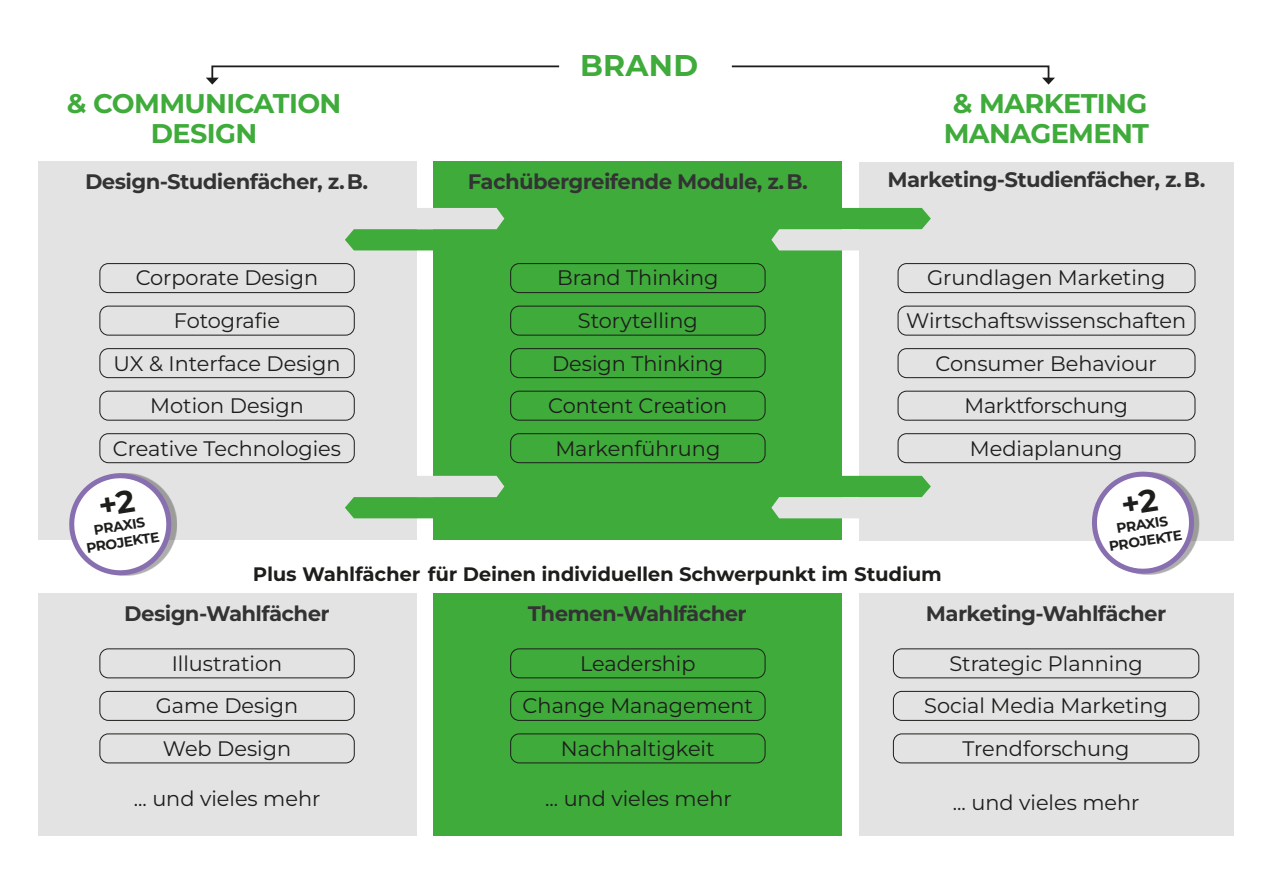
<style>
.page{position:relative;width:1263px;height:893px;background:#fff}
.page>*{position:absolute;margin:0;border:0;box-sizing:border-box;transform-origin:0 0}
.t1{font:700 30px "Brand U";letter-spacing:.03em;color:#3fab3b}
.t2{font:700 27px/30px "Brand U";color:#3fab3b;text-align:center}
.t3{font:21px/42.5px "Brand U";color:#1d1d1b;text-align:center}
.t4{font:700 21px "Brand U";color:#333}
.t5{font:700 19.5px "Brand U";letter-spacing:.015em;color:#1d1d1b}
.t6{font:700 13.8px/16.5px "Brand U";color:#1d1d1b;text-align:center}
</style>
<div class="page">
<div style="left:38px;top:161px;width:379px;height:379px;background:#e3e3e3"></div>
<div style="left:434px;top:161px;width:408px;height:379px;background:#3fab3b"></div>
<div style="left:859px;top:162px;width:374px;height:379px;background:#e3e3e3"></div>
<svg style="left:345px;top:476px;width:159px;height:42px"></svg>
<svg style="left:345px;top:208px;width:159px;height:42px"></svg>
<svg style="left:771px;top:208px;width:160px;height:42px"></svg>
<svg style="left:771px;top:476px;width:160px;height:42px"></svg>
<div style="left:38px;top:593px;width:379px;height:243px;background:#e3e3e3"></div>
<div style="left:434px;top:593px;width:408px;height:243px;background:#3fab3b"></div>
<div style="left:859px;top:593px;width:374px;height:243px;background:#e3e3e3"></div>
<div style="left:74px;top:473px;width:102px;height:103px;background:#1d1d1b;opacity:.36"></div>
<div style="left:1097px;top:472px;width:102px;height:102px;background:#1d1d1b;opacity:.36"></div>
<svg style="left:206px;top:65px;width:354px;height:20px"></svg>
<svg style="left:731px;top:65px;width:324px;height:20px"></svg>
<div style="left:99px;top:263px;width:256px;height:30px;border:1px solid #1d1d1b;border-radius:9px"></div>
<div style="left:99px;top:648px;width:256px;height:30px;border:1px solid #1d1d1b;border-radius:9px"></div>
<div style="left:99px;top:691px;width:256px;height:30px;border:1px solid #1d1d1b;border-radius:9px"></div>
<div style="left:99px;top:733px;width:256px;height:30px;border:1px solid #1d1d1b;border-radius:9px"></div>
<div style="left:510px;top:263px;width:255px;height:30px;border:1px solid #1d1d1b;border-radius:9px"></div>
<div style="left:510px;top:648px;width:255px;height:30px;border:1px solid #1d1d1b;border-radius:9px"></div>
<div style="left:510px;top:691px;width:255px;height:30px;border:1px solid #1d1d1b;border-radius:9px"></div>
<div style="left:510px;top:733px;width:255px;height:30px;border:1px solid #1d1d1b;border-radius:9px"></div>
<div style="left:510px;top:306px;width:255px;height:29px;border:1px solid #1d1d1b;border-radius:9px"></div>
<div style="left:510px;top:348px;width:255px;height:30px;border:1px solid #1d1d1b;border-radius:9px"></div>
<div style="left:510px;top:391px;width:255px;height:30px;border:1px solid #1d1d1b;border-radius:9px"></div>
<div style="left:510px;top:433px;width:255px;height:30px;border:1px solid #1d1d1b;border-radius:9px"></div>
<div style="left:99px;top:306px;width:256px;height:29px;border:1px solid #1d1d1b;border-radius:9px"></div>
<div style="left:99px;top:348px;width:256px;height:30px;border:1px solid #1d1d1b;border-radius:9px"></div>
<div style="left:99px;top:391px;width:256px;height:30px;border:1px solid #1d1d1b;border-radius:9px"></div>
<div style="left:99px;top:433px;width:256px;height:30px;border:1px solid #1d1d1b;border-radius:9px"></div>
<div style="left:898px;top:263px;width:297px;height:30px;border:1px solid #1d1d1b;border-radius:9px"></div>
<div style="left:893px;top:648px;width:306px;height:30px;border:1px solid #1d1d1b;border-radius:9px"></div>
<div style="left:893px;top:691px;width:306px;height:30px;border:1px solid #1d1d1b;border-radius:9px"></div>
<div style="left:893px;top:733px;width:306px;height:30px;border:1px solid #1d1d1b;border-radius:9px"></div>
<div style="left:898px;top:306px;width:297px;height:29px;border:1px solid #1d1d1b;border-radius:9px"></div>
<div style="left:898px;top:348px;width:297px;height:30px;border:1px solid #1d1d1b;border-radius:9px"></div>
<div style="left:898px;top:391px;width:297px;height:30px;border:1px solid #1d1d1b;border-radius:9px"></div>
<div style="left:898px;top:433px;width:297px;height:30px;border:1px solid #1d1d1b;border-radius:9px"></div>
<svg style="left:69px;top:473px;width:103px;height:103px"></svg>
<svg style="left:1092px;top:471px;width:103px;height:104px"></svg>
<p class="t2" style="left:67px;top:87px;width:276px">&amp; COMMUNICATION<br>DESIGN</p>
<h1 class="t1" style="left:580px;top:44px;width:119px">BRAND</h1>
<p class="t2" style="left:944px;top:87px;width:206px">&amp; MARKETING<br>MANAGEMENT</p>
<p class="t4" style="left:85px;top:166px;width:284px">Design-Studienfächer, z. B.</p>
<p class="t4" style="left:468px;top:166px;width:341px">Fachübergreifende Module, z. B.</p>
<p class="t4" style="left:888px;top:164px;width:319px">Marketing-Studienfächer, z. B.</p>
<p class="t3" style="left:136px;top:256px;width:184px">Corporate Design</p>
<p class="t3" style="left:113px;top:299px;width:230px">Fotografie<br>UX &amp; Interface Design<br>Motion Design<br>Creative Technologies</p>
<p class="t3" style="left:557px;top:256px;width:163px">Brand Thinking</p>
<p class="t3" style="left:548px;top:299px;width:181px">Storytelling<br>Design Thinking<br>Content Creation<br>Markenführung</p>
<p class="t3" style="left:927px;top:256px;width:240px">Grundlagen Marketing</p>
<p class="t3" style="left:906px;top:299px;width:282px">Wirtschaftswissenschaften<br>Consumer Behaviour<br>Marktforschung<br>Mediaplanung</p>
<p class="t6" style="left:83px;top:523px;width:75px;rotate:-9deg">PRAXIS<br>PROJEKTE</p>
<p class="t6" style="left:1105px;top:521px;width:75px;rotate:-9deg">PRAXIS<br>PROJEKTE</p>
<p class="t5" style="left:253px;top:560px;width:690px">Plus Wahlfächer für Deinen individuellen Schwerpunkt im Studium</p>
<p class="t4" style="left:125px;top:598px;width:206px">Design-Wahlfächer</p>
<p class="t4" style="left:528px;top:598px;width:220px">Themen-Wahlfächer</p>
<p class="t4" style="left:926px;top:598px;width:241px">Marketing-Wahlfächer</p>
<p class="t3" style="left:156px;top:641px;width:144px">Illustration<br>Game Design<br>Web Design</p>
<p class="t3" style="left:523px;top:641px;width:232px">Leadership<br>Change Management<br>Nachhaltigkeit</p>
<p class="t3" style="left:924px;top:641px;width:245px">Strategic Planning<br>Social Media Marketing<br>Trendforschung</p>
<p class="t3" style="left:134px;top:776px;width:188px">... und vieles mehr</p>
<p class="t3" style="left:953px;top:780px;width:188px">... und vieles mehr</p>
<p class="t3" style="left:545px;top:776px;width:188px">... und vieles mehr</p>
</div>
